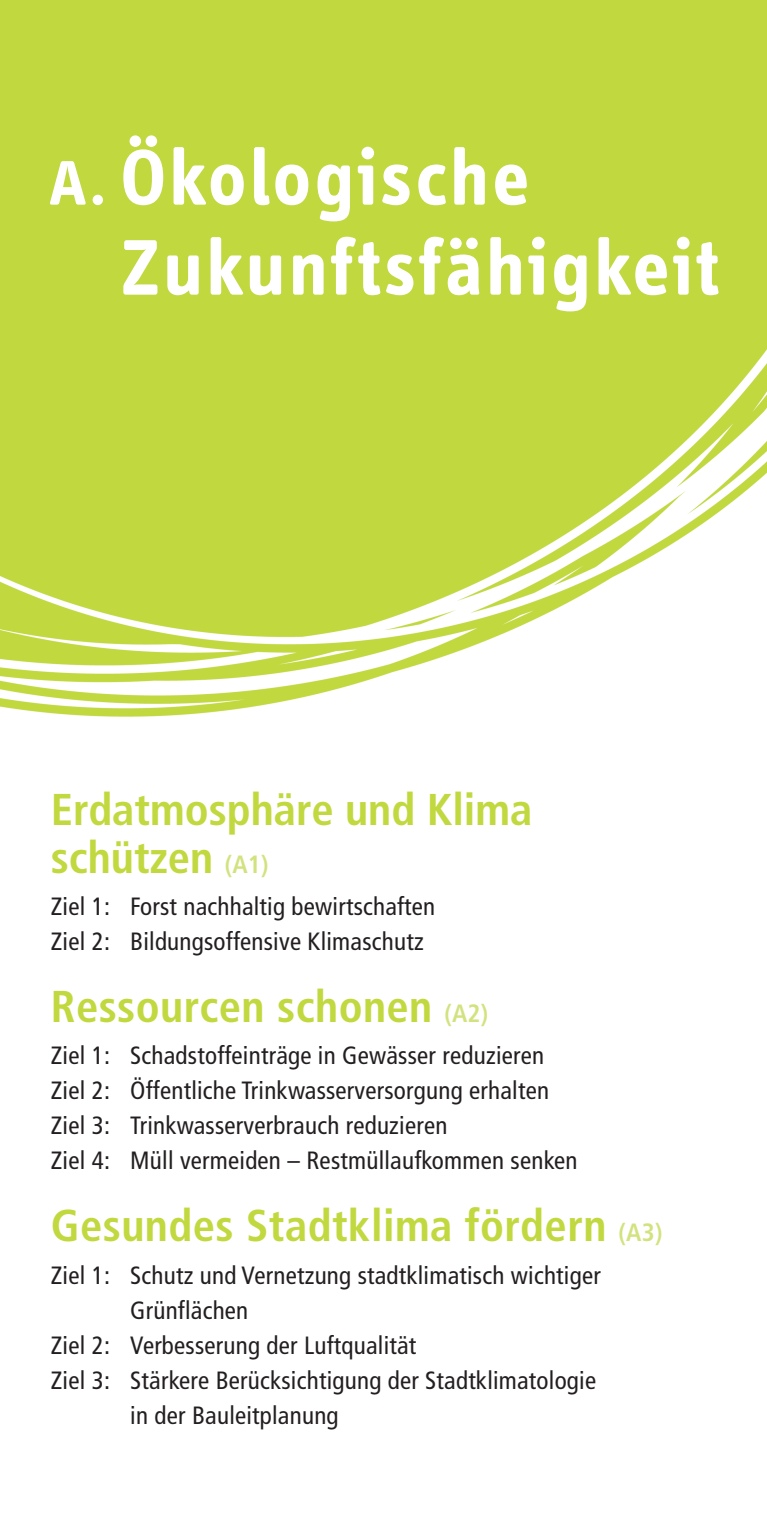
<style>
.page{position:relative;width:767px;height:1532px;background:#fff}
.page>*{position:absolute;margin:0;border:0;box-sizing:border-box;transform-origin:0 0}
.t1{font:700 81.25px/90px "Info Disp";letter-spacing:.04em;color:#fff}
.t2{font:700 condensed 44.5px/47.5px "Frutiger";letter-spacing:.01em;color:#c2d83f}
.t3{font:condensed 25px/35px "Frutiger";letter-spacing:.01em;color:#231f20}
.s1{font-size:65px}
.s2{font-size:25px;color:#d3e27f}
</style>
<div class="page">
<svg style="left:0;top:0;width:767px;height:717px;background:#cbdd5b"></svg>
<h1 class="t1" style="left:121px;top:139px;width:599px;text-indent:-71px"><span class="s1">A.</span> Ökologische<br>Zukunftsfähigkeit</h1>
<h2 class="t2" style="left:51px;top:789px;width:483px">Erdatmosphäre und Klima schützen <span class="s2">(A1)</span></h2>
<p class="t3" style="left:51px;top:891px;width:386px">Ziel 1: Forst nachhaltig bewirtschaften<br>Ziel 2: Bildungsoffensive Klimaschutz</p>
<h2 class="t2" style="left:51px;top:986px;width:439px">Ressourcen schonen <span class="s2">(A2)</span></h2>
<p class="t3" style="left:51px;top:1040px;width:528px">Ziel 1: Schadstoffeinträge in Gewässer reduzieren Ziel 2: Öffentliche Trinkwasserversorgung erhalten Ziel 3: Trinkwasserverbrauch reduzieren<br>Ziel 4: Müll vermeiden – Restmüllaufkommen senken</p>
<h2 class="t2" style="left:51px;top:1205px;width:613px">Gesundes Stadtklima fördern <span class="s2">(A3)</span></h2>
<p class="t3" style="left:51px;top:1259px;width:551px">Ziel 1: Schutz und Vernetzung stadtklimatisch wichtiger</p>
<p class="t3" style="left:130px;top:1294px;width:120px">Grünflächen</p>
<p class="t3" style="left:51px;top:1329px;width:367px">Ziel 2: Verbesserung der Luftqualität</p>
<p class="t3" style="left:51px;top:1364px;width:546px">Ziel 3: Stärkere Berücksichtigung der Stadtklimatologie</p>
<p class="t3" style="left:130px;top:1399px;width:210px">in der Bauleitplanung</p>
</div>
